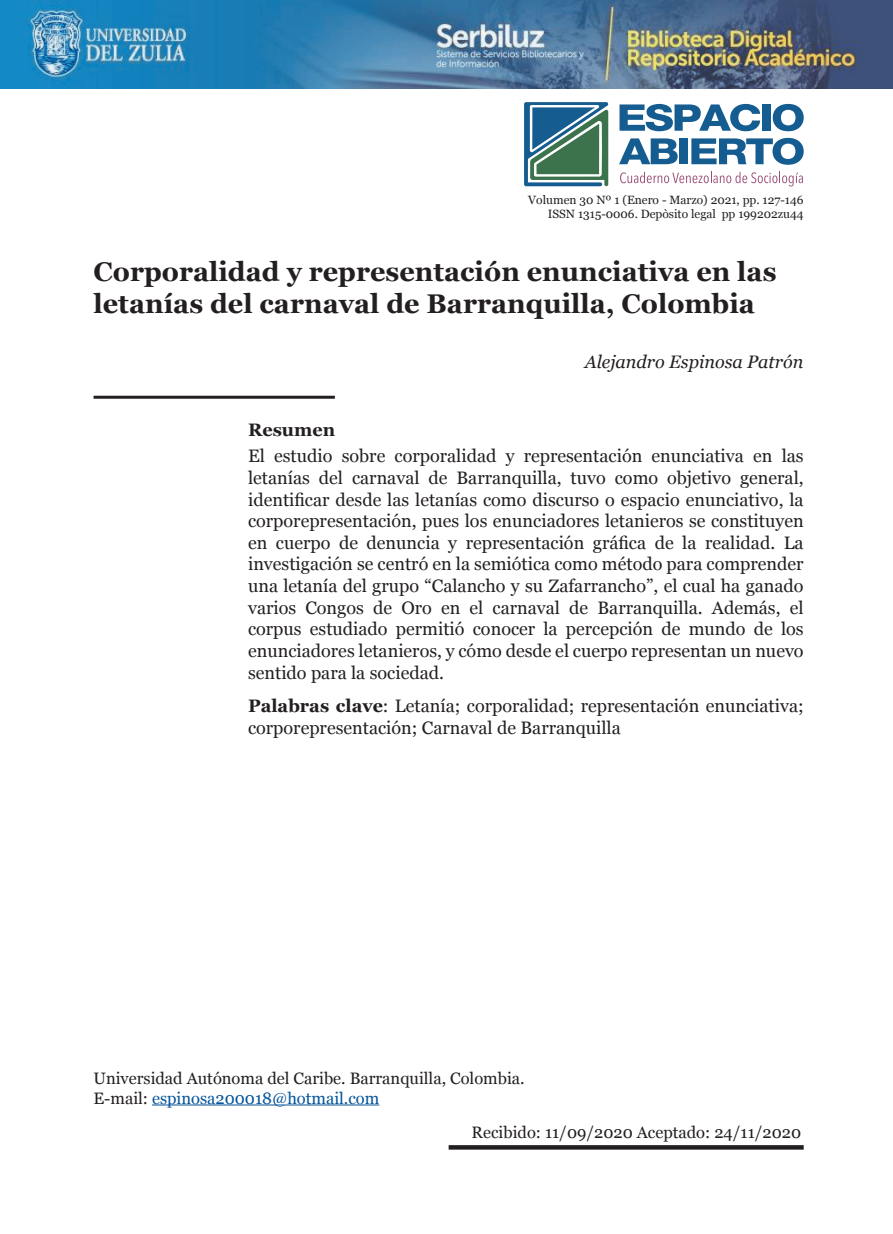
<style>
.page{position:relative;width:893px;height:1234px;background:#fff}
.page>*{position:absolute;margin:0;border:0;box-sizing:border-box;transform-origin:0 0}
.t1{font:700 27px/32.4px "Georgia";color:#231f20}
.t2{font:18px/21.6px "Georgia";color:#231f20;text-align:justify}
.t3{font:italic 18px "Georgia";color:#231f20}
.t4{font:700 18px "Georgia";color:#231f20}
.t5{font:16.5px/19.8px "Georgia";color:#231f20}
.t6{font:12px/14.4px "Georgia";color:#231f20;text-align:right}
.s1{font-weight:700}
.s2{color:#04549a}
</style>
<div class="page">
<svg style="left:524px;top:102px;width:84px;height:85px;background:#57888a"></svg>
<svg style="left:619px;top:138px;width:59px;height:26px"></svg>
<div style="left:680px;top:138px;width:8px;height:26px;background:#155c90"></div>
<svg style="left:691px;top:138px;width:113px;height:27px"></svg>
<svg style="left:619px;top:104px;width:141px;height:27px"></svg>
<div style="left:762px;top:104px;width:8px;height:27px;background:#155c90"></div>
<svg style="left:773px;top:104px;width:31px;height:27px"></svg>
<svg style="left:620px;top:172px;width:183px;height:14px"></svg>
<svg style="left:449px;top:1145px;width:355px;height:4px"></svg>
<img style="left:0;top:0;width:893px;height:88px">
<hr style="left:152px;top:1104px;width:227px;height:1px;background:#04549a">
<hr style="left:94px;top:395px;width:241px;height:3px;background:#231f20">
<p class="t6" style="left:528px;top:193px;width:277px">Volumen 30 Nº 1 (Enero - Marzo) 2021, pp. 127-146<br>ISSN 1315-0006. Depòsito legal pp 199202zu44</p>
<h1 class="t1" style="left:94px;top:255px;width:684px">Corporalidad y representación enunciativa en las letanías del carnaval de Barranquilla, Colombia</h1>
<p class="t3" style="left:585px;top:351px;width:220px">Alejandro Espinosa Patrón</p>
<p class="t4" style="left:248px;top:418px;width:89px">Resumen</p>
<p class="t2" style="left:248px;top:445px;width:557px">El estudio sobre corporalidad y representación enunciativa en las letanías del carnaval de Barranquilla, tuvo como objetivo general, identificar desde las letanías como discurso o espacio enunciativo, la corporepresentación, pues los enunciadores letanieros se constituyen en cuerpo de denuncia y representación gráfica de la realidad. La investigación se centró en la semiótica como método para comprender una letanía del grupo “Calancho y su Zafarrancho”, el cual ha ganado varios Congos de Oro en el carnaval de Barranquilla. Además, el corpus estudiado permitió conocer la percepción de mundo de los enunciadores letanieros, y cómo desde el cuerpo representan un nuevo sentido para la sociedad.</p>
<p class="t2" style="left:248px;top:695px;width:557px"><span class="s1">Palabras clave</span>: Letanía; corporalidad; representación enunciativa; corporepresentación; Carnaval de Barranquilla</p>
<p class="t5" style="left:94px;top:1068px;width:433px">Universidad Autónoma del Caribe. Barranquilla, Colombia.<br>E-mail: <span class="s2">espinosa200018@hotmail.com</span></p>
<p class="t5" style="left:472px;top:1122px;width:331px">Recibido: 11/09/2020 Aceptado: 24/11/2020</p>
</div>
